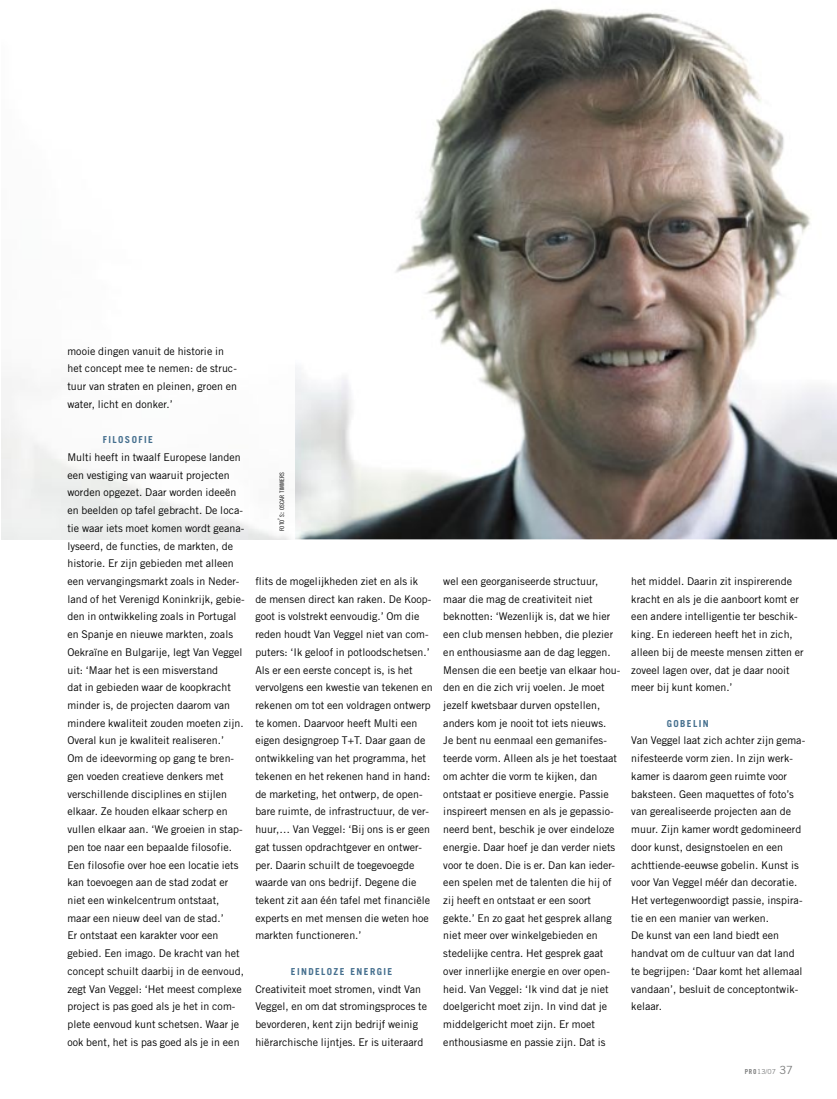
<style>
.page{position:relative;width:837px;height:1099px;background:#fff}
.page>*{position:absolute;margin:0;border:0;box-sizing:border-box;transform-origin:0 0}
.t1{font:10.62px/17.8px "Trade Gothic";letter-spacing:.005em;color:#000}
.t2{font:700 9.62px "Trade Gothic";letter-spacing:.145em;color:#456f8e}
.t3{font:6.88px "Trade Gothic";color:#7b7c7c}
.t4{font:6.12px "Trade Gothic Cond Eighteen";letter-spacing:.035em;color:#000}
.s1{font-size:8.75px}
.s2{font-family:"Trade Gothic Bold Cond Twenty"}
.s3{font-size:11.25px}
</style>
<div class="page">
<img style="left:1px;top:8px;width:835px;height:531px">
<img style="left:2px;top:8px;width:292px;height:531px">
<p class="t1" style="left:67px;top:342px;width:171px">mooie dingen vanuit de historie in het concept mee te nemen: de struc&shy;tuur van straten en pleinen, groen en water, licht en donker.’</p>
<p class="t2" style="left:103px;top:434px;width:52px">FILOSOFIE</p>
<p class="t1" style="left:67px;top:448px;width:179px">Multi heeft in twaalf Europese landen een vestiging van waaruit projecten worden opgezet. Daar worden ideeën en beelden op tafel gebracht. De loca&shy;tie waar iets moet komen wordt geana&shy;lyseerd, de functies, de markten, de historie. Er zijn gebieden met alleen een vervangingsmarkt zoals in Neder&shy;land of het Verenigd Koninkrijk, gebie&shy;den in ontwikkeling zoals in Portugal en Spanje en nieuwe markten, zoals Oekraïne en Bulgarije, legt Van Veggel uit: ‘Maar het is een misverstand<br>dat in gebieden waar de koopkracht minder is, de projecten daarom van mindere kwaliteit zouden moeten zijn.<br>Overal kun je kwaliteit realiseren.’<br>Om de ideevorming op gang te bren&shy;gen voeden creatieve denkers met verschillende disciplines en stijlen elkaar. Ze houden elkaar scherp en vullen elkaar aan. ‘We groeien in stap&shy;pen toe naar een bepaalde filosofie.<br>Een filosofie over hoe een locatie iets kan toevoegen aan de stad zodat er niet een winkelcentrum ontstaat, maar een nieuw deel van de stad.’<br>Er ontstaat een karakter voor een gebied. Een imago. De kracht van het concept schuilt daarbij in de eenvoud, zegt Van Veggel: ‘Het meest complexe project is pas goed als je het in com&shy;plete eenvoud kunt schetsen. Waar je ook bent, het is pas goed als je in een</p>
<p class="t4" style="left:278px;top:531px;width:61px;rotate:-90deg">FOTO<span class="s1">’</span>S<span class="s1">:</span> OSCAR TIMMERS</p>
<p class="t1" style="left:255px;top:572px;width:179px">flits de mogelijkheden ziet en als ik<br>de mensen direct kan raken. De Koop&shy;goot is volstrekt eenvoudig.’ Om die reden houdt Van Veggel niet van com&shy;puters: ‘Ik geloof in potloodschetsen.’ Als er een eerste concept is, is het vervolgens een kwestie van tekenen en rekenen om tot een voldragen ontwerp te komen. Daarvoor heeft Multi een eigen designgroep T+T. Daar gaan de ontwikkeling van het programma, het tekenen en het rekenen hand in hand: de marketing, het ontwerp, de open&shy;bare ruimte, de infrastructuur, de ver&shy;huur,… Van Veggel: ‘Bij ons is er geen gat tussen opdrachtgever en ontwer&shy;per. Daarin schuilt de toegevoegde waarde van ons bedrijf. Degene die tekent zit aan één tafel met financiële experts en met mensen die weten hoe markten functioneren.’</p>
<p class="t2" style="left:291px;top:965px;width:103px">EINDELOZE ENERGIE</p>
<p class="t1" style="left:255px;top:979px;width:173px">Creativiteit moet stromen, vindt Van Veggel, en om dat stromingsproces te bevorderen, kent zijn bedrijf weinig hiërarchische lijntjes. Er is uiteraard</p>
<p class="t1" style="left:443px;top:572px;width:178px">wel een georganiseerde structuur, maar die mag de creativiteit niet beknotten: ‘Wezenlijk is, dat we hier een club mensen hebben, die plezier en enthousiasme aan de dag leggen.<br>Mensen die een beetje van elkaar hou&shy;den en die zich vrij voelen. Je moet jezelf kwetsbaar durven opstellen, anders kom je nooit tot iets nieuws.<br>Je bent nu eenmaal een gemanifes&shy;teerde vorm. Alleen als je het toestaat om achter die vorm te kijken, dan ontstaat er positieve energie. Passie inspireert mensen en als je gepassio&shy;neerd bent, beschik je over eindeloze energie. Daar hoef je dan verder niets voor te doen. Die is er. Dan kan ieder&shy;een spelen met de talenten die hij of zij heeft en ontstaat er een soort gekte.’ En zo gaat het gesprek allang niet meer over winkelgebieden en stedelijke centra. Het gesprek gaat over innerlijke energie en over open&shy;heid. Van Veggel: ‘Ik vind dat je niet doelgericht moet zijn. In vind dat je middelgericht moet zijn. Er moet enthousiasme en passie zijn. Dat is</p>
<p class="t1" style="left:631px;top:572px;width:174px">het middel. Daarin zit inspirerende kracht en als je die aanboort komt er een andere intelligentie ter beschik&shy;king. En iedereen heeft het in zich, alleen bij de meeste mensen zitten er zoveel lagen over, dat je daar nooit meer bij kunt komen.’</p>
<p class="t2" style="left:666px;top:717px;width:43px">GOBELIN</p>
<p class="t1" style="left:631px;top:731px;width:175px">Van Veggel laat zich achter zijn gema&shy;nifesteerde vorm zien. In zijn werk&shy;kamer is daarom geen ruimte voor baksteen. Geen maquettes of foto’s van gerealiseerde projecten aan de muur. Zijn kamer wordt gedomineerd door kunst, designstoelen en een achttiende-eeuwse gobelin. Kunst is voor Van Veggel méér dan decoratie.<br>Het vertegenwoordigt passie, inspira&shy;tie en een manier van werken.<br>De kunst van een land biedt een handvat om de cultuur van dat land te begrijpen: ‘Daar komt het allemaal vandaan’, besluit de conceptontwik&shy;kelaar.</p>
<p class="t3" style="left:744px;top:1066px;width:50px"><span class="s2">PRO</span>13/07 <span class="s3">37</span></p>
</div>
